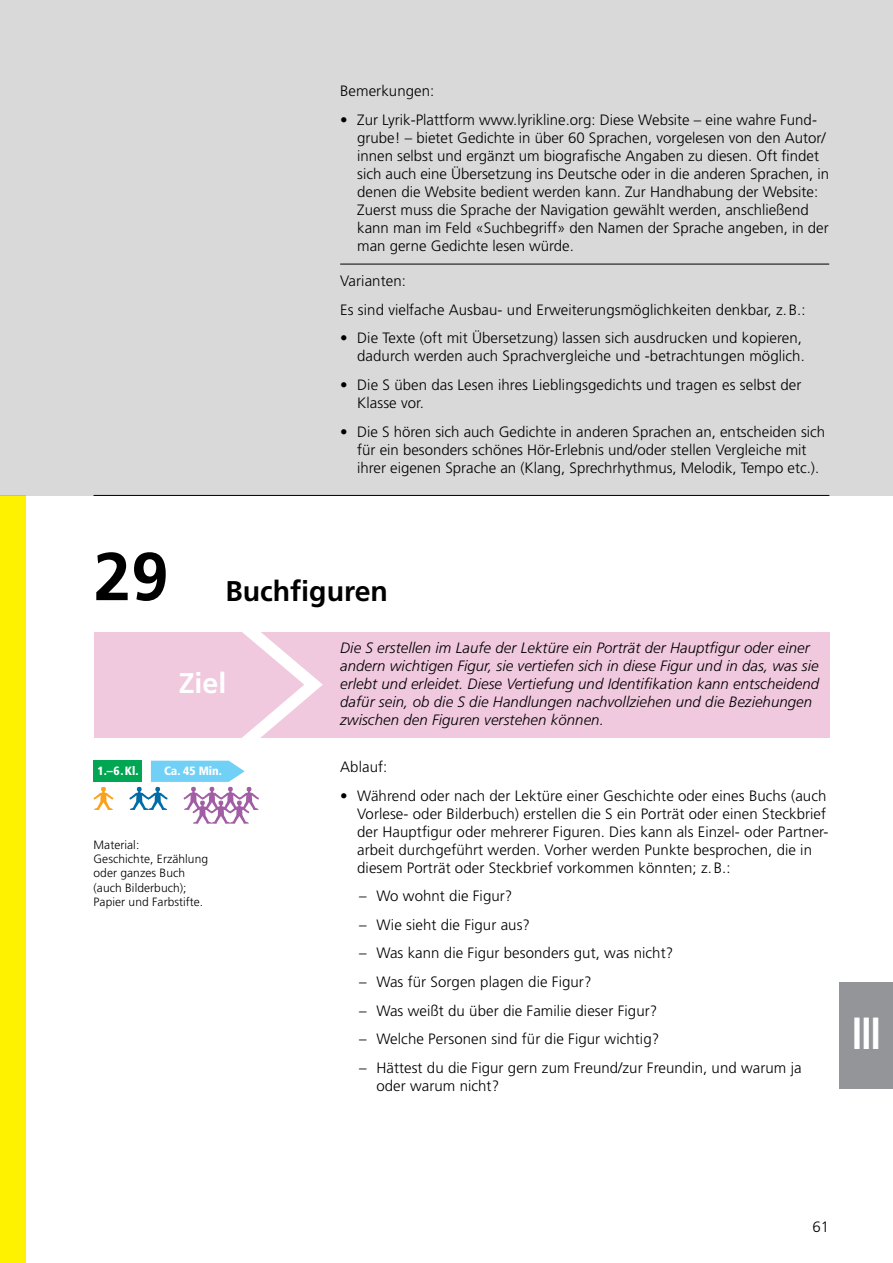
<style>
.page{position:relative;width:893px;height:1263px;background:#fff}
.page>*{position:absolute;margin:0;border:0;box-sizing:border-box;transform-origin:0 0}
.t1{font:700 67.5px "Frutiger";color:#000}
.t2{font:700 condensed 45px "Frutiger";color:#fff;scale:.9 1}
.t3{font:700 28.5px "Frutiger";color:#000}
.t4{font:700 28.5px "Frutiger";color:#fff}
.t5{font:300 15px/18px "Frutiger LT Pro";letter-spacing:.005em;color:#000}
.t6{font:300 15px/18px "Frutiger";color:#000}
.t7{font:italic 300 15px/18px "Frutiger";letter-spacing:.005em;color:#000}
.t8{font:300 12px/14.4px "Frutiger LT Pro";letter-spacing:.005em;color:#000}
.t9{font:900 condensed 12px "Frutiger";color:#fff}
.s1{font-family:"Frutiger"}
</style>
<div class="page">
<div style="left:840px;top:982px;width:53px;height:107px;background:#939598"></div>
<div style="left:94px;top:761px;width:48px;height:21px;background:#00a651"></div>
<svg style="left:93px;top:787px;width:21px;height:23px"></svg>
<div style="left:94px;top:632px;width:736px;height:105px;background:#f1c9df"></div>
<svg style="left:129px;top:632px;width:203px;height:192px"></svg>
<hr style="left:94px;top:495px;width:735px;height:1px;background:#000">
<div style="left:0;top:495px;width:26px;height:768px;background:#fff200"></div>
<div style="left:0;top:0;width:893px;height:495px;background:#d9d9d9"></div>
<p class="t5" style="left:340px;top:82px;width:96px">Bemerkungen:</p>
<p class="t6" style="left:357px;top:111px;width:474px;text-indent:-17px">• Zur Lyrik-Plattform www.lyrikline.org: Diese Website – eine wahre Fund&shy;grube! – bietet Gedichte in über 60 Sprachen, vorgelesen von den Autor/ innen selbst und ergänzt um biografische Angaben zu diesen. Oft findet sich auch eine Übersetzung ins Deutsche oder in die anderen Sprachen, in denen die Website bedient werden kann. Zur Handhabung der Website:<br>Zuerst muss die Sprache der Navigation gewählt werden, anschließend kann man im Feld «Suchbegriff» den Namen der Sprache angeben, in der man gerne Gedichte lesen würde.</p>
<p class="t5" style="left:340px;top:267px;width:467px;line-height:28.7px">Varianten:<br>Es sind vielfache Ausbau- und Erweiterungsmöglichkeiten denkbar, z. B.:</p>
<p class="t5" style="left:340px;top:329px;width:466px;text-align:right">• Die Texte (oft mit Übersetzung) lassen sich ausdrucken und kopieren, dadurch werden auch Sprachvergleiche und -betrachtungen möglich.</p>
<p class="t5" style="left:357px;top:376px;width:446px;text-indent:-17px">• Die S üben das Lesen ihres Lieblingsgedichts und tragen es selbst der<br>Klasse vor.</p>
<p class="t5" style="left:357px;top:422px;width:469px;text-indent:-17px">• Die S hören sich auch Gedichte in anderen Sprachen an, entscheiden sich für ein besonders schönes Hör-Erlebnis und/oder stellen Vergleiche mit ihrer eigenen Sprache an (Klang, Sprechrhythmus, Melodik, Tempo etc.).</p>
<h1 class="t1" style="left:94px;top:537px;width:77px">29</h1>
<h3 class="t3" style="left:225px;top:575px;width:164px">Buchfiguren</h3>
<p class="t7" style="left:340px;top:638px;width:480px">Die S erstellen im Laufe der Lektüre ein Porträt der Hauptfigur oder einer andern wichtigen Figur, sie vertiefen sich in diese Figur und in das, was sie erlebt und erleidet. Diese Vertiefung und Identifikation kann entscheidend dafür sein, ob die S die Handlungen nachvollziehen und die Beziehungen zwischen den Figuren verstehen können.</p>
<h3 class="t4" style="left:179px;top:666px;width:49px">Ziel</h3>
<p class="t9" style="left:98px;top:764px;width:43px">1.–6. Kl.</p>
<p class="t9" style="left:164px;top:764px;width:60px">Ca. 45 Min.</p>
<p class="t8" style="left:94px;top:837px;width:116px">Material:<br>Geschichte, Erzählung oder ganzes Buch (auch Bilderbuch);<br>Papier und Farbstifte.</p>
<p class="t5" style="left:340px;top:758px;width:49px">Ablauf:</p>
<p class="t5" style="left:357px;top:786px;width:473px;text-indent:-17px">• Während oder nach der Lektüre einer Geschichte oder eines Buchs (auch Vorlese- oder Bilderbuch) erstellen die S ein Porträt oder einen Steckbrief der Hauptfigur oder mehrerer Figuren. Dies kann als Einzel- oder Partner&shy;arbeit durchgeführt werden. Vorher werden Punkte besprochen, die in diesem Porträt oder Steckbrief vorkommen könnten; z. B.:</p>
<p class="t5" style="left:359px;top:887px;width:155px"><span class="s1">–</span> Wo wohnt die Figur?</p>
<p class="t5" style="left:359px;top:916px;width:172px"><span class="s1">–</span> Wie sieht die Figur aus?</p>
<p class="t5" style="left:359px;top:944px;width:315px"><span class="s1">–</span> Was kann die Figur besonders gut, was nicht?</p>
<p class="t5" style="left:359px;top:973px;width:234px"><span class="s1">–</span> Was für Sorgen plagen die Figur?</p>
<p class="t5" style="left:359px;top:1002px;width:299px"><span class="s1">–</span> Was weißt du über die Familie dieser Figur?</p>
<p class="t5" style="left:359px;top:1030px;width:301px"><span class="s1">–</span> Welche Personen sind für die Figur wichtig?</p>
<p class="t5" style="left:376px;top:1059px;width:427px;text-indent:-17px"><span class="s1">–</span> Hättest du die Figur gern zum Freund/zur Freundin, und warum ja oder warum nicht?</p>
<h2 class="t2" style="left:851px;top:1007px;width:35px">III</h2>
<p class="t6" style="left:812px;top:1218px;width:18px">61</p>
</div>
